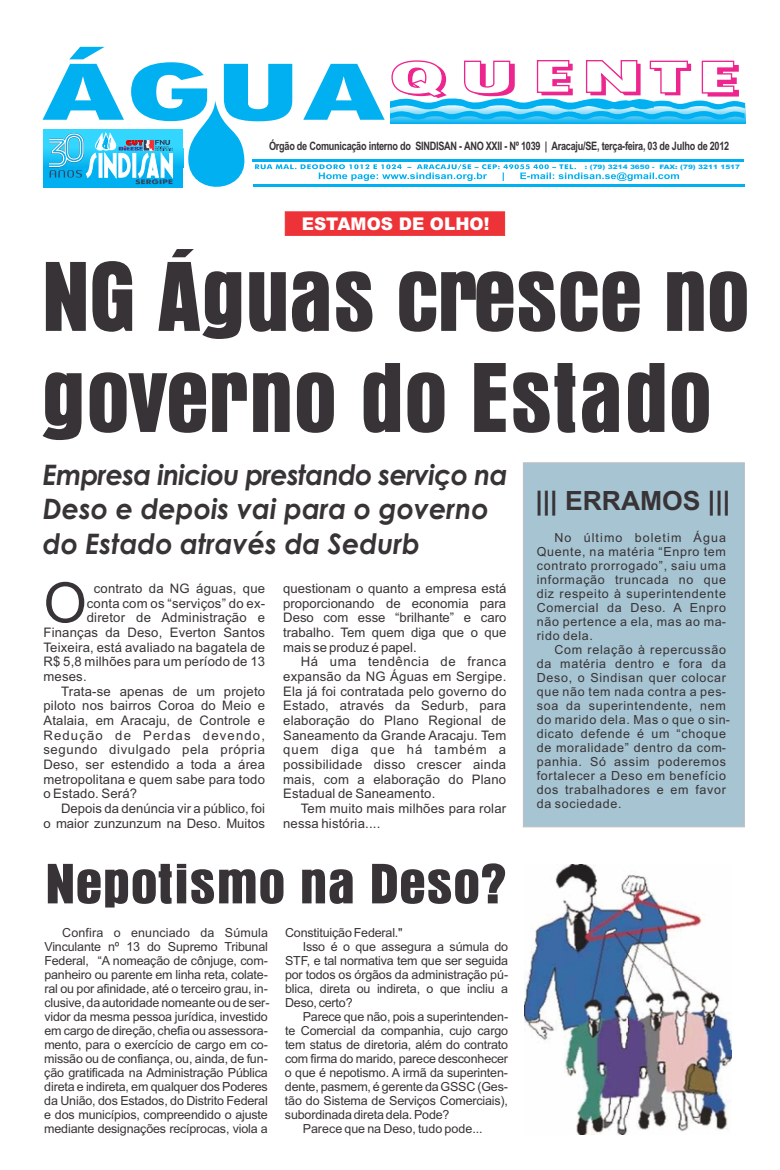
<style>
.page{position:relative;width:780px;height:1170px;background:#fff}
.page>*{position:absolute;margin:0;border:0;box-sizing:border-box;transform-origin:0 0}
.t1{font:87.88px/101px "Aura";letter-spacing:-.01em;color:#383336;scale:1.06 1}
.t2{font:55.62px "Arial";color:#383336}
.t3{font:50.38px "Aura";color:#383336;scale:1.16 1}
.t4{font:800 condensed 48.5px "Tw Cen";letter-spacing:.065em;color:#ed268f;scale:2.16 1}
.t5{font:italic 700 28.25px/34.6px "Century Gothic";color:#383336;scale:.96 1}
.t6{font:700 26.5px "Arial";color:#383336}
.t7{font:900 17.5px "Arial";color:#fff}
.t8{font:13.12px "Arial";letter-spacing:.015em;color:#383336}
.t9{font:13.12px "Arial";letter-spacing:.045em;color:#383336}
.t10{font:13.12px "Arial";letter-spacing:.09em;color:#383336}
.t11{font:13.12px "Arial";letter-spacing:.04em;color:#383336}
.t12{font:13.12px "Arial";letter-spacing:.075em;color:#383336}
.t13{font:12.5px/14px "Arial";letter-spacing:-.015em;color:#383336;text-align:justify}
.t14{font:12.5px/14px "Arial";letter-spacing:.055em;color:#383336}
.t15{font:12.5px "Arial";letter-spacing:.01em;color:#383336}
.t16{font:700 11.62px "Arial Narrow";letter-spacing:-.025em;color:#383336;scale:.96 1}
.t17{font:900 6.12px "Arial";color:#00b0f0;scale:1.21 1}
</style>
<div class="page">
<img style="left:525px;top:864px;width:206px;height:269px">
<svg style="left:43px;top:47px;width:702px;height:141px"></svg>
<svg style="left:284px;top:211px;width:221px;height:25px"></svg>
<div style="left:523px;top:462px;width:222px;height:365px;background:#a6c4d1"></div>
<h3 class="t4" style="left:392px;top:62px;width:164px">QUENTE</h3>
<p class="t16" style="left:269px;top:141px;width:481px">Órgão de Comunicação interno do SINDISAN - ANO XXII - Nº 1039 | Aracaju/SE, terça-feira, 03 de Julho de 2012</p>
<p class="t17" style="left:585px;top:164px;width:130px">: (79) 3214 3650 - FAX: (79) 3211 1517</p>
<h3 class="t7" style="left:302px;top:217px;width:189px">ESTAMOS DE OLHO!</h3>
<h1 class="t1" style="left:42px;top:249px;width:669px">NG Águas cresce no governo do Estado</h1>
<h3 class="t5" style="left:43px;top:460px;width:485px">Empresa iniciou prestando serviço na<br>Deso e depois vai para o governo do Estado através da Sedurb</h3>
<h2 class="t2" style="left:43px;top:582px;width:45px">O</h2>
<p class="t8" style="left:94px;top:583px;width:173px">contrato da NG águas, que</p>
<p class="t8" style="left:283px;top:583px;width:224px">questionam o quanto a empresa está</p>
<p class="t8" style="left:87px;top:598px;width:180px">conta com os “serviços” do ex-</p>
<p class="t8" style="left:283px;top:598px;width:224px">proporcionando de economia para</p>
<p class="t8" style="left:87px;top:612px;width:180px">diretor de Administração e</p>
<p class="t8" style="left:283px;top:612px;width:224px">Deso com esse “brilhante” e caro</p>
<p class="t8" style="left:43px;top:627px;width:223px">Finanças da Deso, Everton Santos</p>
<p class="t8" style="left:283px;top:627px;width:224px">trabalho. Tem quem diga que o que</p>
<p class="t8" style="left:43px;top:642px;width:223px">Teixeira, está avaliado na bagatela de</p>
<p class="t8" style="left:283px;top:642px;width:135px">mais se produz é papel.</p>
<p class="t8" style="left:43px;top:656px;width:223px">R$ 5,8 milhões para um período de 13</p>
<p class="t11" style="left:301px;top:656px;width:207px">Há uma tendência de franca</p>
<p class="t8" style="left:43px;top:671px;width:45px">meses.</p>
<p class="t8" style="left:283px;top:671px;width:224px">expansão da NG Águas em Sergipe.</p>
<p class="t8" style="left:61px;top:686px;width:205px">Trata-se apenas de um projeto</p>
<p class="t8" style="left:283px;top:686px;width:224px">Ela já foi contratada pelo governo do</p>
<p class="t8" style="left:43px;top:700px;width:223px">piloto nos bairros Coroa do Meio e</p>
<p class="t8" style="left:283px;top:700px;width:224px">Estado, através da Sedurb, para</p>
<p class="t8" style="left:43px;top:715px;width:223px">Atalaia, em Aracaju, de Controle e</p>
<p class="t8" style="left:283px;top:715px;width:224px">elaboração do Plano Regional de</p>
<p class="t10" style="left:43px;top:730px;width:223px">Redução de Perdas devendo,</p>
<p class="t8" style="left:283px;top:730px;width:224px">Saneamento da Grande Aracaju. Tem</p>
<p class="t9" style="left:43px;top:744px;width:223px">segundo divulgado pela própria</p>
<p class="t12" style="left:283px;top:744px;width:224px">quem diga que há também a</p>
<p class="t8" style="left:43px;top:759px;width:223px">Deso, ser estendido a toda a área</p>
<p class="t8" style="left:283px;top:759px;width:224px">possibilidade disso crescer ainda</p>
<p class="t8" style="left:43px;top:774px;width:223px">metropolitana e quem sabe para todo</p>
<p class="t8" style="left:283px;top:774px;width:224px">mais, com a elaboração do Plano</p>
<p class="t8" style="left:43px;top:788px;width:95px">o Estado. Será?</p>
<p class="t8" style="left:283px;top:788px;width:154px">Estadual de Saneamento.</p>
<p class="t8" style="left:61px;top:803px;width:205px">Depois da denúncia vir a público, foi</p>
<p class="t8" style="left:301px;top:803px;width:207px">Tem muito mais milhões para rolar</p>
<p class="t8" style="left:43px;top:818px;width:223px">o maior zunzunzum na Deso. Muitos</p>
<p class="t8" style="left:283px;top:818px;width:99px">nessa história....</p>
<h3 class="t3" style="left:45px;top:855px;width:400px">Nepotismo na Deso?</h3>
<p class="t15" style="left:62px;top:927px;width:207px">Confira o enunciado da Súmula</p>
<p class="t13" style="left:285px;top:926px;width:119px">ConstituiçãoFederal."</p>
<p class="t13" style="left:44px;top:940px;width:225px">Vinculante nº 13 do Supremo Tribunal</p>
<p class="t13" style="left:303px;top:940px;width:207px">Isso é o que assegura a súmula do</p>
<p class="t13" style="left:44px;top:954px;width:225px">Federal, “A nomeação de cônjuge, com-</p>
<p class="t13" style="left:285px;top:954px;width:224px">STF, e tal normativa tem que ser seguida</p>
<p class="t13" style="left:44px;top:968px;width:225px">panheiro ou parente em linha reta, colate-</p>
<p class="t13" style="left:285px;top:968px;width:224px">por todos os órgãos da administração pú-</p>
<p class="t13" style="left:44px;top:982px;width:225px">ral ou por afinidade, até o terceiro grau, in-</p>
<p class="t13" style="left:44px;top:982px;width:465px;text-align:left;text-indent:241px">blica, direta ou indireta, o que incliu a clusive,daautoridadenomeanteoudeser- Deso, certo?<br>vidor da mesma pessoa jurídica, investido</p>
<p class="t13" style="left:303px;top:1010px;width:207px">Parece que não, pois a superintenden-</p>
<p class="t13" style="left:44px;top:1024px;width:225px">em cargo de direção, chefia ou assessora-</p>
<p class="t13" style="left:285px;top:1024px;width:224px">te Comercial da companhia, cujo cargo</p>
<p class="t13" style="left:44px;top:1038px;width:225px">mento, para o exercício de cargo em co-</p>
<p class="t13" style="left:285px;top:1038px;width:224px">tem status de diretoria, além do contrato</p>
<p class="t13" style="left:44px;top:1052px;width:225px">missão ou de confiança, ou, ainda, de fun-</p>
<p class="t13" style="left:285px;top:1052px;width:225px">com firma do marido, parece desconhecer</p>
<p class="t13" style="left:44px;top:1066px;width:225px">ção gratificada na Administração Pública</p>
<p class="t13" style="left:285px;top:1066px;width:224px">o que é nepotismo. A irmã da superinten-</p>
<p class="t13" style="left:44px;top:1080px;width:225px">direta e indireta, em qualquer dos Poderes</p>
<p class="t13" style="left:285px;top:1080px;width:224px">dente, pasmem, é gerente da GSSC (Ges-</p>
<p class="t13" style="left:44px;top:1094px;width:225px">da União, dos Estados, do Distrito Federal</p>
<p class="t13" style="left:285px;top:1094px;width:225px">tão do Sistema de Serviços Comerciais),</p>
<p class="t13" style="left:44px;top:1108px;width:225px">e dos municípios, compreendido o ajuste</p>
<p class="t13" style="left:285px;top:1108px;width:166px">subordinadadiretadela.Pode?</p>
<p class="t13" style="left:44px;top:1122px;width:225px">mediante designações recíprocas, viola a</p>
<p class="t13" style="left:302px;top:1122px;width:181px">Parece que na Deso, tudo pode...</p>
<h3 class="t6" style="left:535px;top:490px;width:196px">||| ERRAMOS |||</h3>
<p class="t13" style="left:536px;top:531px;width:191px;text-indent:18px">No último boletim Água Quente, na matéria “Enpro tem contrato prorrogado”, saiu uma informação truncada no que diz respeito à superintendente Comercial da Deso. A Enpro não pertence a ela, mas ao ma&shy;rido dela.</p>
<p class="t14" style="left:536px;top:643px;width:195px;text-indent:18px">Com relação à repercussão da matéria dentro e fora da<br>Deso, o Sindisan quer colocar que não tem nada contra a pes&shy;soa da superintendente, nem do marido dela. Mas o que o sin&shy;dicato defende é um “choque de moralidade” dentro da com&shy;panhia. Só assim poderemos fortalecer a Deso em benefício dos trabalhadores e em favor da sociedade.</p>
</div>
